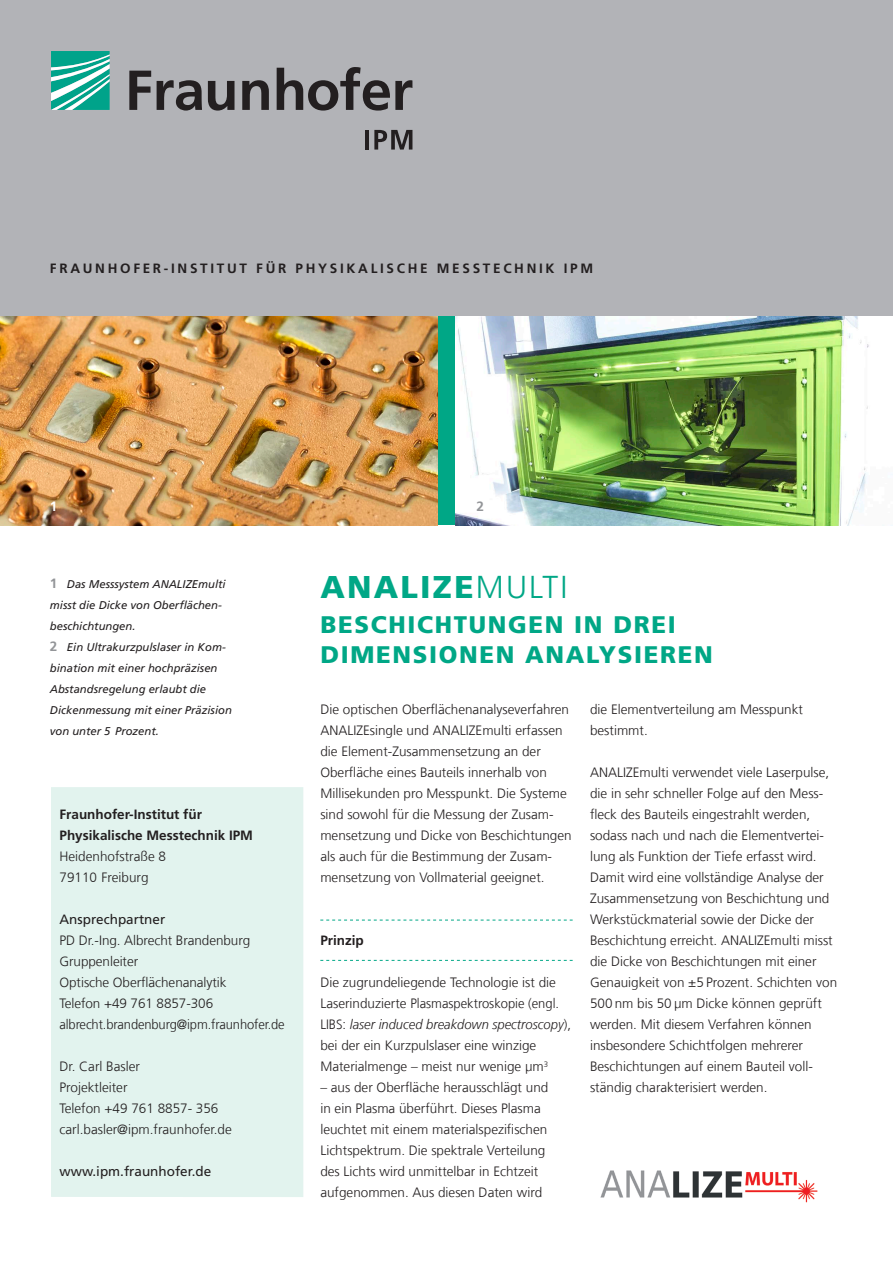
<style>
.page{position:relative;width:893px;height:1263px;background:#fff}
.page>*{position:absolute;margin:0;border:0;box-sizing:border-box;transform-origin:0 0}
.t1{font:900 31.5px "Frutiger LT Com";letter-spacing:.07em;color:#00a786}
.t2{font:900 24px/30px "Frutiger LT Com";letter-spacing:.07em;color:#00a786}
.t3{font:300 13.5px/21px "Frutiger LT Com";color:#231f20}
.t4{font:700 13.5px/21px "Frutiger LT Com";color:#231f20}
.t5{font:700 13.5px "Frutiger LT Com";letter-spacing:.2em;color:#231f20}
.t6{font:13.5px "Frutiger LT Com";color:#231f20}
.t7{font:700 13.5px "Frutiger LT Com";color:#fff}
.t8{font:700 13.5px "Frutiger LT Com";color:#939598}
.t9{font:italic 11.25px/21px "Frutiger LT Com";color:#231f20}
.s1{font-weight:700;font-style:normal;font-size:13.5px;color:#939598}
.s2{font-weight:300}
.s3{font-style:italic}
</style>
<div class="page">
<img style="left:0;top:315px;width:438px;height:210px">
<img style="left:455px;top:315px;width:438px;height:210px">
<div style="left:0;top:0;width:893px;height:315px;background:#b2b3b7"></div>
<svg style="left:51px;top:51px;width:59px;height:59px;background:#4bbcab"></svg>
<svg style="left:129px;top:67px;width:283px;height:44px"></svg>
<hr style="left:365px;top:130px;width:4px;height:20px;background:#231f20">
<svg style="left:374px;top:130px;width:38px;height:20px"></svg>
<svg style="left:320px;top:920px;width:253px;height:1px"></svg>
<svg style="left:320px;top:960px;width:253px;height:1px"></svg>
<img style="left:600px;top:1170px;width:218px;height:33px">
<div style="left:51px;top:787px;width:252px;height:410px;background:#e2f3ee"></div>
<p class="t5" style="left:50px;top:260px;width:545px">FRAUNHOFER-INSTITUT FÜR PHYSIKALISCHE MESSTECHNIK IPM</p>
<p class="t7" style="left:50px;top:499px;width:9px">1</p>
<p class="t8" style="left:476px;top:499px;width:9px">2</p>
<p class="t9" style="left:50px;top:574px;width:183px"><span class="s1">1</span> Das Messsystem ANALIZEmulti misst die Dicke von Oberflächen&shy;beschichtungen.<br><span class="s1">2</span> Ein Ultrakurzpulslaser in Kom&shy;bination mit einer hochpräzisen<br>Abstandsregelung erlaubt die<br>Dickenmessung mit einer Präzision von unter 5 Prozent.</p>
<p class="t4" style="left:60px;top:804px;width:195px">Fraunhofer-Institut für<br>Physikalische Messtechnik IPM</p>
<p class="t3" style="left:60px;top:846px;width:108px">Heidenhofstraße 8<br>79110 Freiburg</p>
<p class="t6" style="left:60px;top:911px;width:107px">Ansprechpartner</p>
<p class="t3" style="left:60px;top:930px;width:227px">PD Dr.-Ing. Albrecht Brandenburg<br>Gruppenleiter<br>Optische Oberflächenanalytik<br>Telefon +49 761 8857-306 albrecht.brandenburg@ipm.fraunhofer.de</p>
<p class="t3" style="left:60px;top:1056px;width:174px">Dr. Carl Basler<br>Projektleiter<br>Telefon +49 761 8857- 356 carl.basler@ipm.fraunhofer.de</p>
<p class="t6" style="left:60px;top:1163px;width:153px">www.ipm.fraunhofer.de</p>
<h1 class="t1" style="left:320px;top:568px;width:249px">ANALIZE<span class="s2">MULTI</span></h1>
<h2 class="t2" style="left:320px;top:609px;width:394px">BESCHICHTUNGEN IN DREI<br>DIMENSIONEN ANALYSIEREN</h2>
<p class="t3" style="left:320px;top:699px;width:253px">Die optischen Oberflächenanalyseverfahren ANALIZEsingle und ANALIZEmulti erfassen die Element-Zusammensetzung an der Oberfläche eines Bauteils innerhalb von Millisekunden pro Messpunkt. Die Systeme sind sowohl für die Messung der Zusam&shy;mensetzung und Dicke von Beschichtungen als auch für die Bestimmung der Zusam&shy;mensetzung von Vollmaterial geeignet.</p>
<p class="t4" style="left:320px;top:930px;width:45px">Prinzip</p>
<p class="t3" style="left:320px;top:972px;width:252px">Die zugrundeliegende Technologie ist die Laserinduzierte Plasmaspektroskopie (engl.<br>LIBS: <span class="s3">laser induced breakdown spectroscopy</span>), bei der ein Kurzpulslaser eine winzige Materialmenge – meist nur wenige µm<sup>3</sup></p>
<p class="t3" style="left:320px;top:1077px;width:230px">– aus der Oberfläche herausschlägt und in ein Plasma überführt. Dieses Plasma leuchtet mit einem materialspezifischen Lichtspektrum. Die spektrale Verteilung des Lichts wird unmittelbar in Echtzeit aufgenommen. Aus diesen Daten wird</p>
<p class="t3" style="left:590px;top:699px;width:215px">die Elementverteilung am Messpunkt bestimmt.</p>
<p class="t3" style="left:590px;top:762px;width:249px">ANALIZEmulti verwendet viele Laserpulse, die in sehr schneller Folge auf den Mess&shy;fleck des Bauteils eingestrahlt werden, sodass nach und nach die Elementvertei&shy;lung als Funktion der Tiefe erfasst wird.<br>Damit wird eine vollständige Analyse der Zusammensetzung von Beschichtung und Werkstückmaterial sowie der Dicke der Beschichtung erreicht. ANALIZEmulti misst die Dicke von Beschichtungen mit einer Genauigkeit von ±5 Prozent. Schichten von 500 nm bis 50 µm Dicke können geprüft werden. Mit diesem Verfahren können insbesondere Schichtfolgen mehrerer Beschichtungen auf einem Bauteil voll&shy;ständig charakterisiert werden.</p>
</div>
